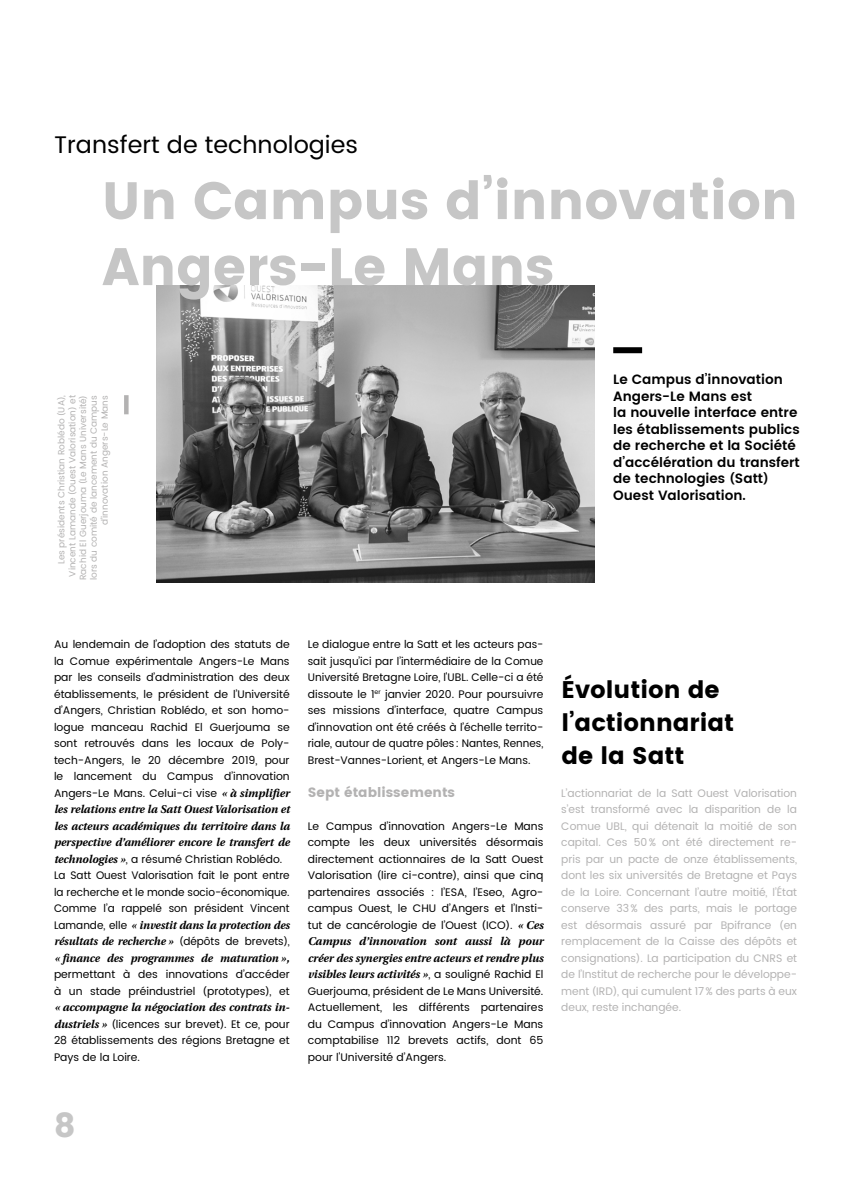
<style>
.page{position:relative;width:851px;height:1191px;background:#fff}
.page>*{position:absolute;margin:0;border:0;box-sizing:border-box;transform-origin:0 0}
.t1{font:700 52.5px/66px "UA Poppins Texte";color:#c6c6c6}
.t2{font:700 33px "UA Poppins Texte";color:#c6c6c6}
.t3{font:700 24px/33px "UA Poppins Texte";color:#000}
.t4{font:24px "UA Poppins Texte";color:#000}
.t5{font:600 13.5px/16.5px "UA Poppins Texte";color:#000}
.t6{font:700 13.5px "UA Poppins Texte";color:#b3b2b2}
.t7{font:italic 500 11.25px/16.5px "UA Poppins Texte";color:#000;text-align:justify}
.t8{font:italic 500 11.25px/16.5px "UA Poppins Texte";color:#000;text-align:justify;scale:.96 1}
.t9{font:10.95px/16.5px "UA Poppins Texte";color:#000;text-align:justify}
.t10{font:10.95px/16.5px "UA Poppins Texte";color:#b3b2b2;text-align:justify}
.t11{font:9px/10.8px "UA Poppins Texte";color:#b3b2b2;text-align:right}
.s1{font-weight:500;font-style:italic;font-size:11.25px}
.s2{font-weight:400;font-style:normal;font-size:10.95px}
</style>
<div class="page">
<div style="left:613px;top:347px;width:29px;height:6px;background:#000"></div>
<hr style="left:124px;top:395px;width:4px;height:19px;background:#b3b2b2">
<img style="left:156px;top:285px;width:438px;height:297px">
<h3 class="t4" style="left:54px;top:127px;width:305px">Transfert de technologies</h3>
<h1 class="t1" style="left:102px;top:168px;width:697px">Un Campus d’innovation<br>Angers-Le Mans</h1>
<p class="t11" style="left:56px;top:580px;width:187px;rotate:-90deg">Les présidents Christian Roblédo (UA), Vincent Lamande (Ouest Valorisation) et Rachid El Guerjouma (Le Mans Université) lors du comité de lancement du Campus d’innovation Angers-Le Mans</p>
<p class="t5" style="left:613px;top:370px;width:188px">Le Campus d’innovation<br>Angers-Le Mans est<br>la nouvelle interface entre les établissements publics de recherche et la Société d’accélération du transfert de technologies (Satt)<br>Ouest Valorisation.</p>
<p class="t9" style="left:54px;top:636px;width:237px">Au lendemain de l’adoption des statuts de la Comue expérimentale Angers-Le Mans par les conseils d’administration des deux établissements, le président de l’Université d’Angers, Christian Roblédo, et son homo&shy;logue manceau Rachid El Guerjouma se sont retrouvés dans les locaux de Poly&shy;tech-Angers, le 20 décembre 2019, pour le lancement du Campus d’innovation Angers-Le Mans. Celui-ci vise <span class="s1">« à simplifier</span></p>
<p class="t7" style="left:54px;top:800px;width:237px">les relations entre la Satt Ouest Valorisation et les acteurs académiques du territoire dans la perspective d’améliorer encore le transfert de</p>
<p class="t9" style="left:54px;top:851px;width:237px;text-align:left"><span class="s1">technologies »</span>, a résumé Christian Roblédo.<br>La Satt Ouest Valorisation fait le pont entre la recherche et le monde socio-économique.<br>Comme l’a rappelé son président Vincent</p>
<p class="t8" style="left:54px;top:916px;width:247px"><span class="s2">Lamande, elle</span> « investit dans la protection des résultats de recherche » <span class="s2">(dépôts de brevets), </span>« finance des programmes de maturation »,</p>
<p class="t9" style="left:54px;top:966px;width:237px">permettant à des innovations d’accéder à un stade préindustriel (prototypes), et</p>
<p class="t7" style="left:54px;top:998px;width:237px">« accompagne la négociation des contrats in-</p>
<p class="t9" style="left:54px;top:1016px;width:237px"><span class="s1">dustriels »</span> (licences sur brevet). Et ce, pour 28 établissements des régions Bretagne et Pays de la Loire.</p>
<p class="t9" style="left:308px;top:636px;width:237px">Le dialogue entre la Satt et les acteurs pas&shy;sait jusqu’ici par l’intermédiaire de la Comue Université Bretagne Loire, l'UBL. Celle-ci a été dissoute le 1<sup>er</sup> janvier 2020. Pour poursuivre ses missions d’interface, quatre Campus d’innovation ont été créés à l’échelle territo&shy;riale, autour de quatre pôles: Nantes, Rennes, Brest-Vannes-Lorient, et Angers-Le Mans.</p>
<p class="t6" style="left:308px;top:784px;width:149px">Sept établissements</p>
<p class="t9" style="left:308px;top:818px;width:237px">Le Campus d’innovation Angers-Le Mans compte les deux universités désormais directement actionnaires de la Satt Ouest Valorisation (lire ci-contre), ainsi que cinq partenaires associés : l’ESA, l’Eseo, Agro&shy;campus Ouest, le CHU d’Angers et l’Insti&shy;tut de cancérologie de l’Ouest (ICO). <span class="s1">« Ces</span></p>
<p class="t7" style="left:308px;top:932px;width:237px">Campus d’innovation sont aussi là pour créer des synergies entre acteurs et rendre plus visibles leurs activités »<span class="s2">, a souligné Rachid El</span></p>
<p class="t9" style="left:308px;top:983px;width:237px">Guerjouma, président de Le Mans Université.<br>Actuellement, les différents partenaires du Campus d’innovation Angers-Le Mans comptabilise 112 brevets actifs, dont 65 pour l'Université d’Angers.</p>
<h3 class="t3" style="left:561px;top:673px;width:174px">Évolution de l’actionnariat de la Satt</h3>
<p class="t10" style="left:561px;top:785px;width:237px">L’actionnariat de la Satt Ouest Valorisation s’est transformé avec la disparition de la Comue UBL, qui détenait la moitié de son capital. Ces 50% ont été directement re&shy;pris par un pacte de onze établissements, dont les six universités de Bretagne et Pays de la Loire. Concernant l’autre moitié, l’État conserve 33% des parts, mais le portage est désormais assuré par Bpifrance (en remplacement de la Caisse des dépôts et consignations). La participation du CNRS et de l’Institut de recherche pour le développe&shy;ment (IRD), qui cumulent 17% des parts à eux deux, reste inchangée.</p>
<h2 class="t2" style="left:54px;top:1106px;width:23px">8</h2>
</div>
